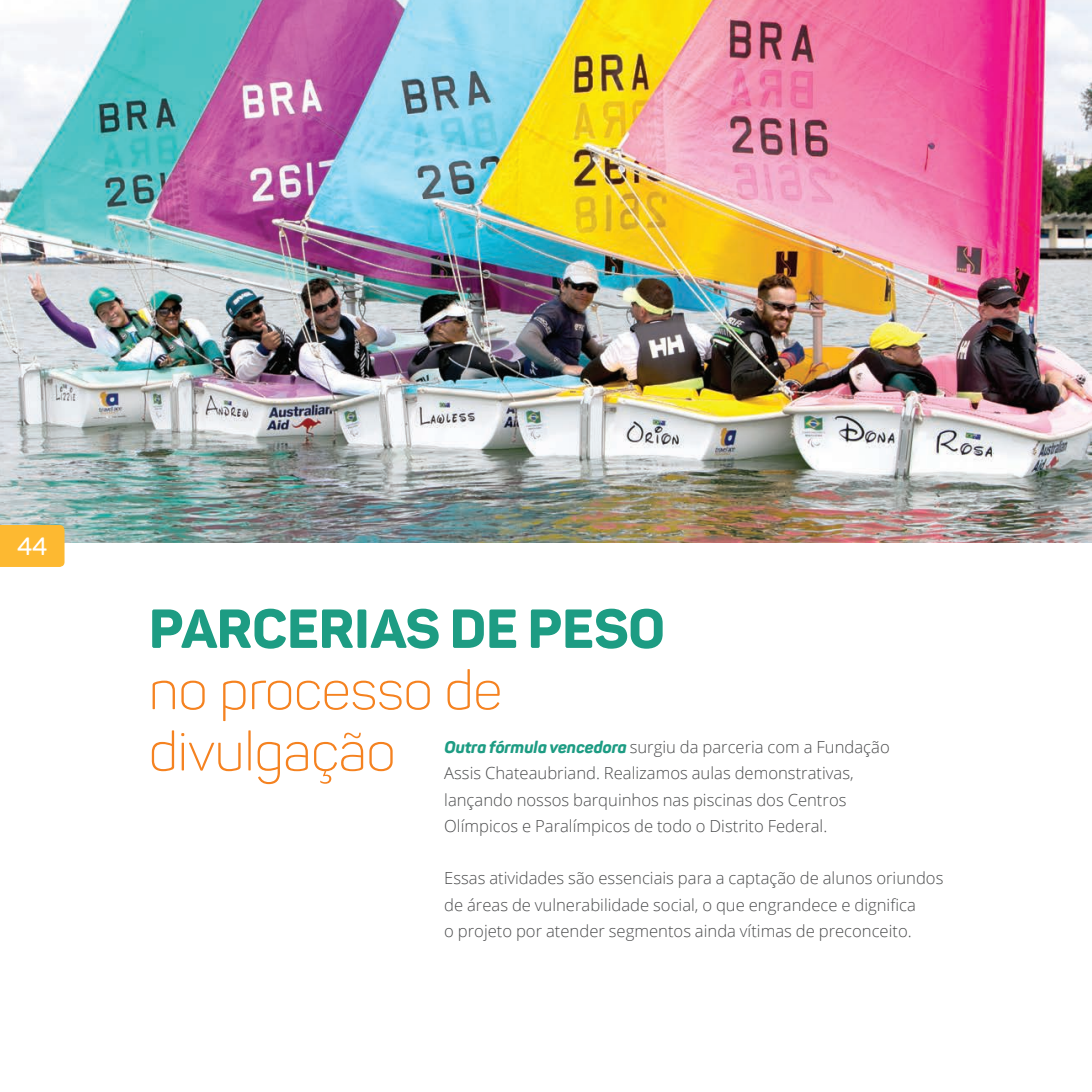
<style>
.page{position:relative;width:1092px;height:1092px;background:#fff}
.page>*{position:absolute;margin:0;border:0;box-sizing:border-box;transform-origin:0 0}
.Texto_corrido{font:300 54.07px/61.2px "Panton";color:#f58220}
.t1{font:600 24.5px "Panton";color:#fff}
.Texto_corrido-2{font:300 16.62px/26.2px "Open Sans";color:#4b4c4d}
.s1{font-weight:800;color:#1d9c83}
.s2{font-family:"Panton";font-weight:800;font-style:italic;color:#1d9c83}
</style>
<div class="page">
<img style="left:0;top:0;width:1091px;height:543px">
<div style="left:0;top:525px;width:64px;height:42px;background:#fdb931"></div>
<h2 class="t1" style="left:17px;top:531px;width:32px">44</h2>
<p class="Texto_corrido" style="left:149px;top:598px;width:517px"><span class="s1">PARCERIAS DE PESO </span>no processo de divulgação</p>
<p class="Texto_corrido-2" style="left:444px;top:733px;width:447px"><span class="s2">Outra fórmula vencedora</span> surgiu da parceria com a Fundação Assis Chateaubriand. Realizamos aulas demonstrativas, lançando nossos barquinhos nas piscinas dos Centros Olímpicos e Paralímpicos de todo o Distrito Federal.</p>
<p class="Texto_corrido-2" style="left:444px;top:864px;width:500px">Essas atividades são essenciais para a captação de alunos oriundos de áreas de vulnerabilidade social, o que engrandece e dignifica<br>o projeto por atender segmentos ainda vítimas de preconceito.</p>
</div>
